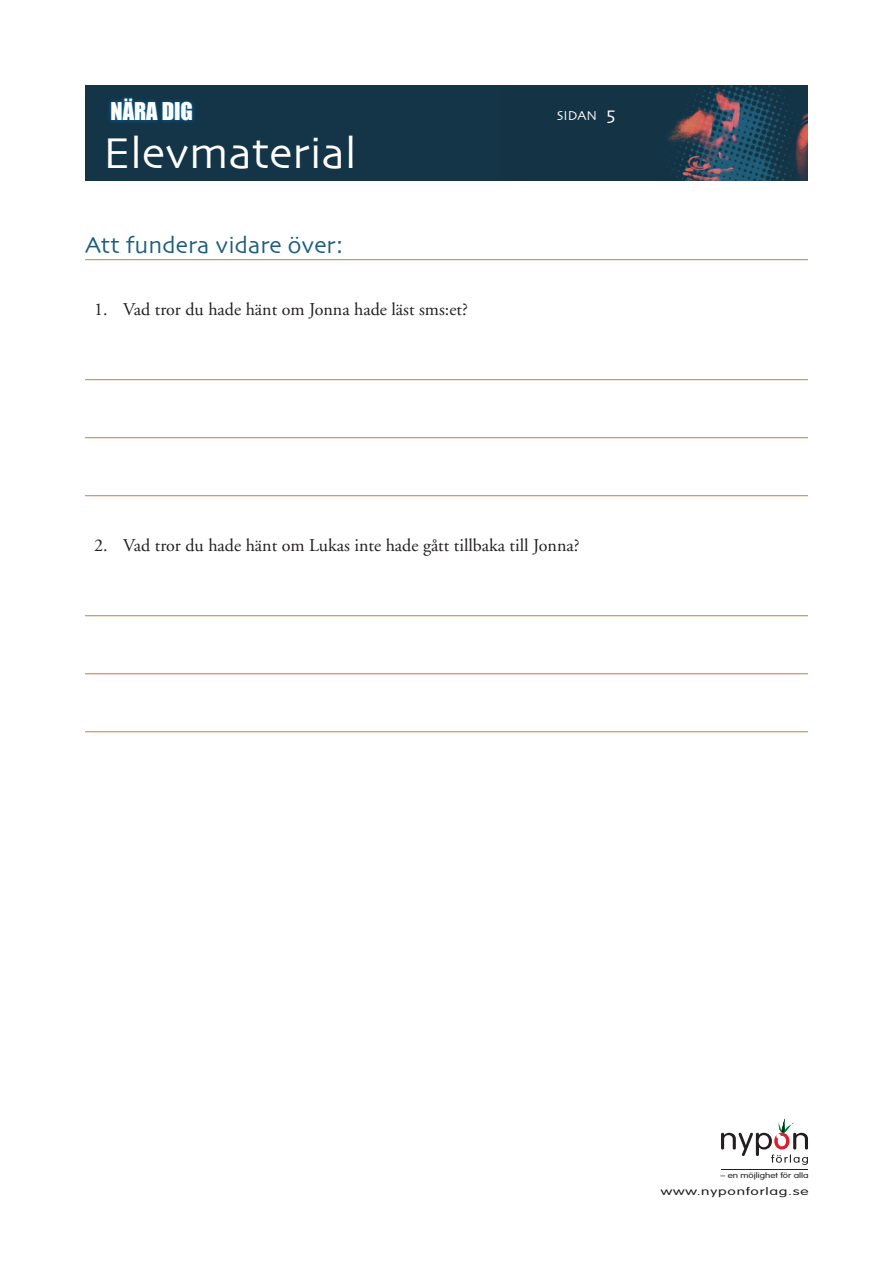
<style>
.page{position:relative;width:893px;height:1263px;background:#fff}
.page>*{position:absolute;margin:0;border:0;box-sizing:border-box;transform-origin:0 0}
.t1{font:45px "Skia";color:#fff}
.t2{font:24px "Skia";color:#1c5e7a}
.t3{font:22.5px "Impact";color:#fff}
.t4{font:18px "Adobe Garamond";color:#231f20}
.t5{font:13.5px "Skia";color:#fff}
.t6{font:300 10.5px "VAG Rounded";letter-spacing:.05em;color:#231f20;scale:1.48 1}
.t7{font:300 7.65px "VAG Rounded";letter-spacing:-.005em;color:#231f20;scale:1.28 1}
.s1{font-size:19.5px}
</style>
<div class="page">
<div style="left:85px;top:85px;width:723px;height:95px;background:#143547"></div>
<img style="left:667px;top:85px;width:141px;height:95px">
<div style="left:107px;top:95px;width:90px;height:30px;background:#0067aa;opacity:.75"></div>
<svg style="left:721px;top:1118px;width:87px;height:47px"></svg>
<hr style="left:721px;top:1170px;width:87px;height:1px;background:#231f20">
<hr style="left:85px;top:259px;width:723px;height:1px;background:#d9733d">
<hr style="left:85px;top:379px;width:723px;height:1px;background:#d9733d">
<hr style="left:85px;top:437px;width:723px;height:1px;background:#d9733d">
<hr style="left:85px;top:495px;width:723px;height:1px;background:#d9733d">
<hr style="left:85px;top:615px;width:723px;height:1px;background:#d9733d">
<hr style="left:85px;top:673px;width:723px;height:1px;background:#d9733d">
<hr style="left:85px;top:731px;width:723px;height:1px;background:#d9733d">
<p class="t3" style="left:111px;top:97px;width:84px">Nära dig</p>
<p class="t5" style="left:557px;top:107px;width:60px">sidan <span class="s1">5</span></p>
<h1 class="t1" style="left:103px;top:126px;width:255px">Elevmaterial</h1>
<h2 class="t2" style="left:85px;top:231px;width:260px">Att fundera vidare över:</h2>
<p class="t4" style="left:94px;top:300px;width:375px">1. Vad tror du hade hänt om Jonna hade läst sms:et?</p>
<p class="t4" style="left:94px;top:536px;width:487px">2. Vad tror du hade hänt om Lukas inte hade gått tillbaka till Jonna?</p>
<p class="t7" style="left:720px;top:1170px;width:70px">– en möjlighet för alla</p>
<p class="t6" style="left:661px;top:1185px;width:101px">www.nyponforlag.se</p>
</div>
